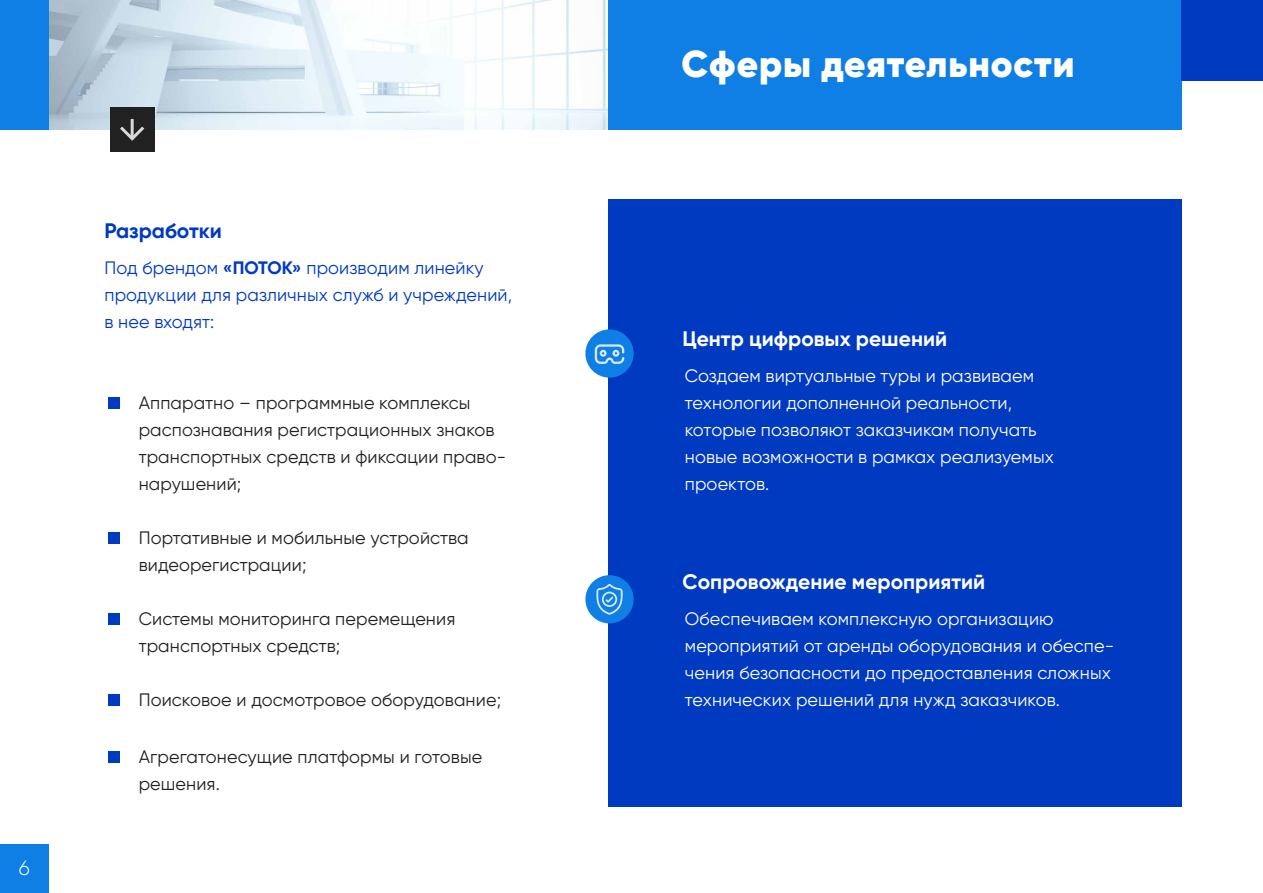
<style>
.page{position:relative;width:1263px;height:893px;background:#fff}
.page>*{position:absolute;margin:0;border:0;box-sizing:border-box;transform-origin:0 0}
.t1{font:900 37.5px "Gilroy";letter-spacing:.025em;color:#fff}
.t2{font:700 21px "Gilroy";color:#fff}
.t3{font:700 21px "Gilroy";color:#003ac0}
.t4{font:300 20.55px "Gilroy";color:#fff}
.t5{font:18px/27px "Gilroy";letter-spacing:.005em;color:#fff}
.t6{font:18px/27px "Gilroy";letter-spacing:.005em;color:#212121}
.t7{font:18px/27px "Gilroy";letter-spacing:.005em;color:#003ac0}
.s1{font-weight:700}
</style>
<div class="page">
<img style="left:49px;top:0;width:559px;height:130px">
<div style="left:108px;top:397px;width:12px;height:12px;background:#003ac0"></div>
<div style="left:608px;top:200px;width:574px;height:607px;background:#003ac0"></div>
<div style="left:108px;top:532px;width:12px;height:12px;background:#003ac0"></div>
<div style="left:0;top:0;width:49px;height:130px;background:#0f7fe5"></div>
<div style="left:0;top:845px;width:49px;height:48px;background:#0f7fe5"></div>
<div style="left:108px;top:613px;width:12px;height:12px;background:#003ac0"></div>
<div style="left:108px;top:694px;width:12px;height:11px;background:#003ac0"></div>
<div style="left:108px;top:751px;width:12px;height:11px;background:#003ac0"></div>
<div style="left:585px;top:329px;width:49px;height:49px;background:#0f7fe5;border-radius:50%"></div>
<svg style="left:595px;top:344px;width:29px;height:20px"></svg>
<div style="left:585px;top:575px;width:49px;height:48px;background:#0f7fe5;border-radius:50%"></div>
<svg style="left:596px;top:584px;width:27px;height:31px"></svg>
<div style="left:608px;top:0;width:574px;height:130px;background:#0f7fe5"></div>
<div style="left:1182px;top:0;width:81px;height:81px;background:#003ac0"></div>
<div style="left:110px;top:107px;width:45px;height:45px;background:#212121"></div>
<svg style="left:120px;top:123px;width:24px;height:18px"></svg>
<hr style="left:131px;top:119px;width:3px;height:20px;background:#fff">
<p class="t4" style="left:19px;top:855px;width:13px">6</p>
<p class="t3" style="left:104px;top:218px;width:119px">Разработки</p>
<p class="t7" style="left:104px;top:254px;width:409px">Под брендом <span class="s1">«ПОТОК»</span> производим линейку продукции для различных служб и учреждений, в нее входят:</p>
<p class="t6" style="left:139px;top:389px;width:369px">Аппаратно – программные комплексы распознавания регистрационных знаков транспортных средств и фиксации право&shy;нарушений;</p>
<p class="t6" style="left:139px;top:524px;width:332px">Портативные и мобильные устройства видеорегистрации;</p>
<p class="t6" style="left:139px;top:605px;width:318px">Системы мониторинга перемещения транспортных средств;</p>
<p class="t6" style="left:139px;top:686px;width:364px">Поисковое и досмотровое оборудование;</p>
<p class="t6" style="left:139px;top:743px;width:345px">Агрегатонесущие платформы и готовые решения.</p>
<h1 class="t1" style="left:682px;top:40px;width:394px">Сферы деятельности</h1>
<p class="t2" style="left:683px;top:325px;width:266px">Центр цифровых решений</p>
<p class="t5" style="left:685px;top:362px;width:371px">Создаем виртуальные туры и развиваем технологии дополненной реальности, которые позволяют заказчикам получать новые возможности в рамках реализуемых проектов.</p>
<p class="t2" style="left:683px;top:569px;width:304px">Сопровождение мероприятий</p>
<p class="t5" style="left:685px;top:605px;width:431px">Обеспечиваем комплексную организацию мероприятий от аренды оборудования и обеспе&shy;чения безопасности до предоставления сложных технических решений для нужд заказчиков.</p>
</div>
